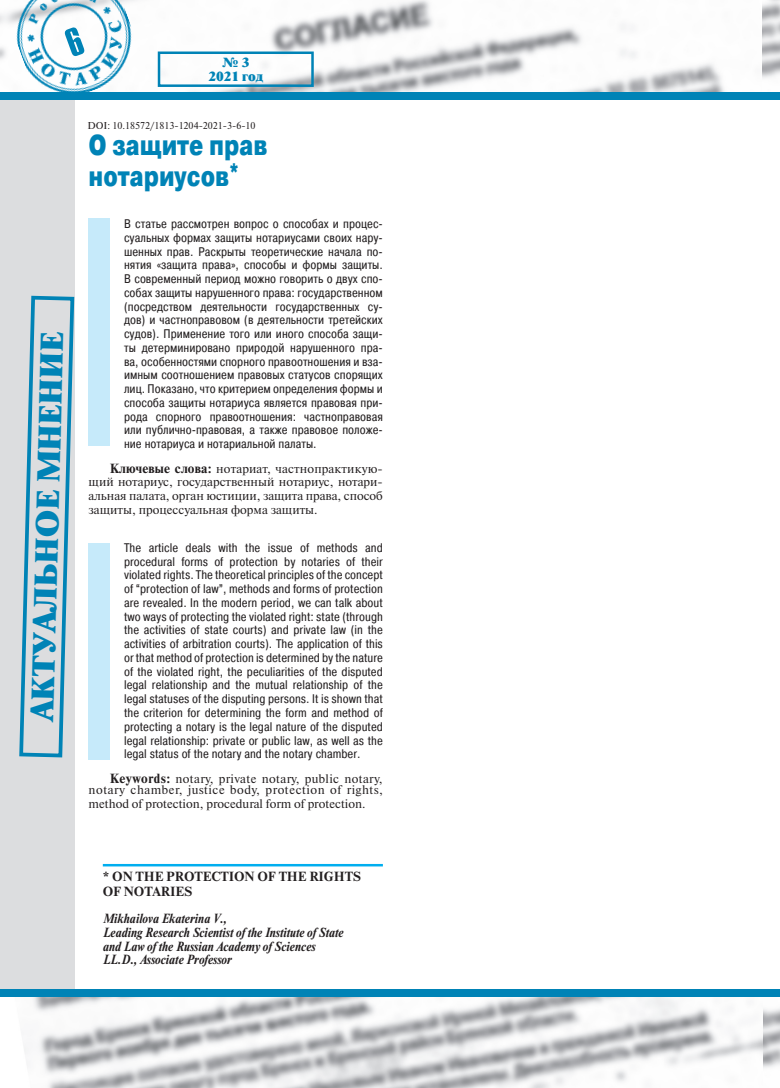
<style>
.page{position:relative;width:780px;height:1088px;background:#fff}
.page>*{position:absolute;margin:0;border:0;box-sizing:border-box;transform-origin:0 0}
.t1{font:30px "Newton XC";color:#0083b6}
.t2{font:900 28.75px/31.2px "Pragmatica Cond";color:#0083b6;scale:.85 1}
.t3{font:12.5px/13.8px "Pragmatica Cond";color:#231f20;text-align:justify}
.t4{font:12.5px/13.8px "Newton C";color:#231f20;text-align:justify}
.t5{font:italic 700 12.5px/13.8px "Newton C";color:#231f20;scale:.9 1}
.t6{font:12.5px/11.1px "Newton C";letter-spacing:.045em;color:#231f20;text-align:right}
.t7{font:700 12.5px/15px "Newton C";color:#231f20}
.t8{font:12.5px/13.8px "Newton XC";color:#0083b6;text-align:center}
.t9{font:10px "Newton C";color:#231f20}
.s1{font-weight:700}
</style>
<div class="page">
<img style="left:0;top:0;width:780px;height:93px">
<img style="left:24px;top:997px;width:756px;height:91px">
<div style="left:0;top:97px;width:74px;height:892px;background:#dcdddf"></div>
<div style="left:762px;top:93px;width:18px;height:7px;background:#0083b6"></div>
<svg style="left:156px;top:50px;width:159px;height:38px"></svg>
<div style="left:0;top:93px;width:762px;height:7px;background:#0083b6"></div>
<img style="left:2px;top:0;width:145px;height:109px">
<div style="left:0;top:989px;width:780px;height:8px;background:#0083b6"></div>
<svg style="left:19px;top:294px;width:56px;height:465px"></svg>
<hr style="left:103px;top:864px;width:280px;height:2px;background:#00aeef">
<div style="left:89px;top:219px;width:21px;height:227px;background:#c6eafa"></div>
<div style="left:89px;top:543px;width:21px;height:217px;background:#c6eafa"></div>
<svg style="left:64px;top:26px;width:21px;height:31px"></svg>
<h1 class="t1" style="left:26px;top:722px;width:392px;rotate:-89deg">АКТУАЛЬНОЕ МНЕНИЕ</h1>
<p class="t8" style="left:208px;top:56px;width:56px">№ 3<br>2021 год</p>
<p class="t9" style="left:88px;top:122px;width:169px">DOI: 10.18572/1813-1204-2021-3-6-10</p>
<h2 class="t2" style="left:89px;top:130px;width:211px">О защите прав нотариусов*</h2>
<p class="t3" style="left:124px;top:218px;width:260px">В статье рассмотрен вопрос о способах и процес&shy;суальных формах защиты нотариусами своих нару&shy;шенных прав. Раскрыты теоретические начала по&shy;нятия «защита права», способы и формы защиты.<br>В современный период можно говорить о двух спо&shy;собах защиты нарушенного права: государственном (посредством деятельности государственных су&shy;дов) и частноправовом (в деятельности третейских судов). Применение того или иного способа защи&shy;ты детерминировано природой нарушенного пра&shy;ва, особенностями спорного правоотношения и вза&shy;имным соотношением правовых статусов спорящих лиц. Показано, что критерием определения формы и способа защиты нотариуса является правовая при&shy;рода спорного правоотношения: частноправовая или публично-правовая, а также правовое положе&shy;ние нотариуса и нотариальной палаты.</p>
<p class="t4" style="left:89px;top:462px;width:296px;text-indent:21px"><span class="s1">Ключевые слова:</span> нотариат, частнопрактикую&shy;щий нотариус, государственный нотариус, нотари&shy;альная палата, орган юстиции, защита права, способ защиты, процессуальная форма защиты.</p>
<p class="t3" style="left:124px;top:542px;width:260px">The article deals with the issue of methods and procedural forms of protection by notaries of their violated rights. The theoretical principles of the concept of “protection of law”, methods and forms of protection are revealed. In the modern period, we can talk about two ways of protecting the violated right: state (through the activities of state courts) and private law (in the activities of arbitration courts). The application of this or that method of protection is determined by the nature of the violated right, the peculiarities of the disputed legal relationship and the mutual relationship of the legal statuses of the disputing persons. It is shown that the criterion for determining the form and method of protecting a notary is the legal nature of the disputed legal relationship: private or public law, as well as the legal status of the notary and the notary chamber.</p>
<p class="t6" style="left:89px;top:774px;width:296px"><span class="s1">Keywords:</span> notary, private notary, public notary, notary chamber, justice body, protection of rights,</p>
<p class="t4" style="left:89px;top:797px;width:278px">method of protection, procedural form of protection.</p>
<p class="t7" style="left:103px;top:869px;width:260px">* ON THE PROTECTION OF THE RIGHTS<br>OF NOTARIES</p>
<p class="t5" style="left:103px;top:913px;width:269px">Mikhailova Ekaterina V.,<br>Leading Research Scientist of the Institute of State and Law of the Russian Academy of Sciences LL.D., Associate Professor</p>
</div>
